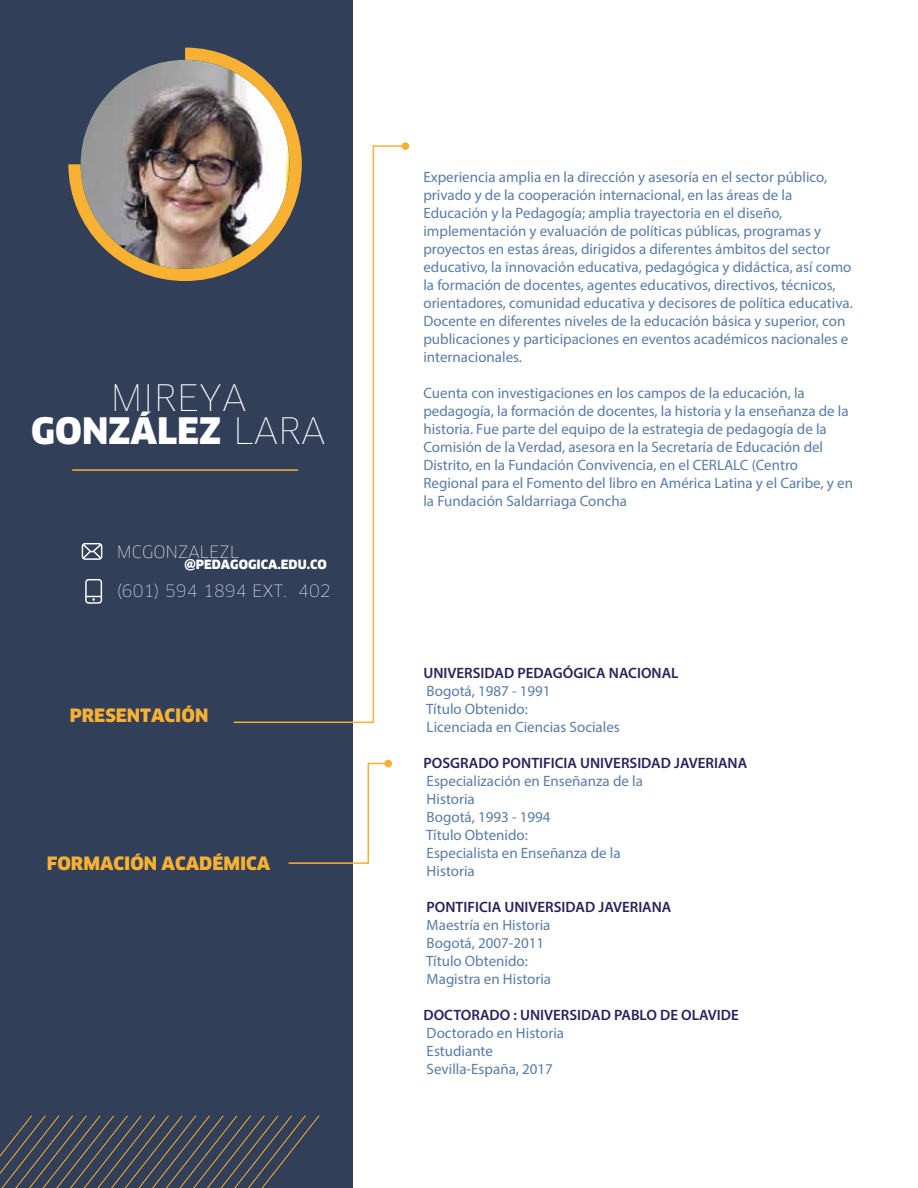
<style>
.page{position:relative;width:918px;height:1188px;background:#fff}
.page>*{position:absolute;margin:0;border:0;box-sizing:border-box;transform-origin:0 0}
.t1{font:100 35.7px/32.5px "Clan";color:#fff;text-align:center}
.t2{font:900 18px "Clan";color:#f8b133}
.t3{font:100 16.5px "Clan";color:#fff}
.t4{font:15px/18px "Myriad Pro";color:#587ca8}
.t5{font:600 15px "Myriad Pro";color:#29235c}
.t6{font:900 12.45px "Clan";color:#fff}
.s1{font-weight:900}
</style>
<div class="page">
<div style="left:0;top:0;width:352px;height:1188px;background:#323f59"></div>
<hr style="left:73px;top:469px;width:225px;height:2px;background:#f8b133">
<svg style="left:81px;top:543px;width:22px;height:17px"></svg>
<div style="left:85px;top:579px;width:17px;height:25px;border:1px solid #fff;border-radius:3px"></div>
<svg style="left:86px;top:596px;width:15px;height:5px"></svg>
<svg style="left:0;top:1115px;width:320px;height:73px"></svg>
<svg style="left:232px;top:145px;width:172px;height:579px"></svg>
<div style="left:402px;top:142px;width:7px;height:8px;background:#f8b133;border-radius:50%"></div>
<div style="left:384px;top:760px;width:8px;height:7px;background:#f8b133;border-radius:50%"></div>
<svg style="left:288px;top:762px;width:102px;height:103px"></svg>
<svg style="left:68px;top:48px;width:234px;height:233px"></svg>
<img style="left:81px;top:60px;width:209px;height:209px;border-radius:104px">
<h1 class="t1" style="left:31px;top:382px;width:296px">MIREYA<br><span class="s1">GONZÁLEZ</span> LARA</h1>
<p class="t3" style="left:117px;top:542px;width:124px">MCGONZALEZL</p>
<p class="t3" style="left:117px;top:581px;width:215px">(601) 594 1894 EXT. 402</p>
<p class="t6" style="left:184px;top:558px;width:144px">@PEDAGOGICA.EDU.CO</p>
<p class="t2" style="left:70px;top:706px;width:140px">PRESENTACIÓN</p>
<p class="t2" style="left:47px;top:854px;width:225px">FORMACIÓN ACADÉMICA</p>
<p class="t4" style="left:423px;top:168px;width:431px">Experiencia amplia en la dirección y asesoría en el sector público, privado y de la cooperación internacional, en las áreas de la Educación y la Pedagogía; amplia trayectoria en el diseño, implementación y evaluación de políticas públicas, programas y proyectos en estas áreas, dirigidos a diferentes ámbitos del sector educativo, la innovación educativa, pedagógica y didáctica, así como la formación de docentes, agentes educativos, directivos, técnicos, orientadores, comunidad educativa y decisores de política educativa.<br>Docente en diferentes niveles de la educación básica y superior, con publicaciones y participaciones en eventos académicos nacionales e internacionales.</p>
<p class="t4" style="left:423px;top:384px;width:431px">Cuenta con investigaciones en los campos de la educación, la pedagogía, la formación de docentes, la historia y la enseñanza de la historia. Fue parte del equipo de la estrategia de pedagogía de la Comisión de la Verdad, asesora en la Secretaría de Educación del Distrito, en la Fundación Convivencia, en el CERLALC (Centro Regional para el Fomento del libro en América Latina y el Caribe, y en la Fundación Saldarriaga Concha</p>
<p class="t5" style="left:423px;top:663px;width:257px">UNIVERSIDAD PEDAGÓGICA NACIONAL</p>
<p class="t4" style="left:426px;top:682px;width:195px">Bogotá, 1987 - 1991<br>Título Obtenido:<br>Licenciada en Ciencias Sociales</p>
<p class="t5" style="left:423px;top:753px;width:325px">POSGRADO PONTIFICIA UNIVERSIDAD JAVERIANA</p>
<p class="t4" style="left:426px;top:772px;width:218px">Especialización en Enseñanza de la<br>Historia<br>Bogotá, 1993 - 1994<br>Título Obtenido:<br>Especialista en Enseñanza de la<br>Historia</p>
<p class="t5" style="left:427px;top:897px;width:246px">PONTIFICIA UNIVERSIDAD JAVERIANA</p>
<p class="t4" style="left:426px;top:916px;width:127px">Maestría en Historia<br>Bogotá, 2007-2011<br>Título Obtenido:<br>Magistra en Historia</p>
<p class="t5" style="left:423px;top:1005px;width:317px">DOCTORADO : UNIVERSIDAD PABLO DE OLAVIDE</p>
<p class="t4" style="left:427px;top:1024px;width:139px">Doctorado en Historia<br>Estudiante<br>Sevilla-España, 2017</p>
</div>
